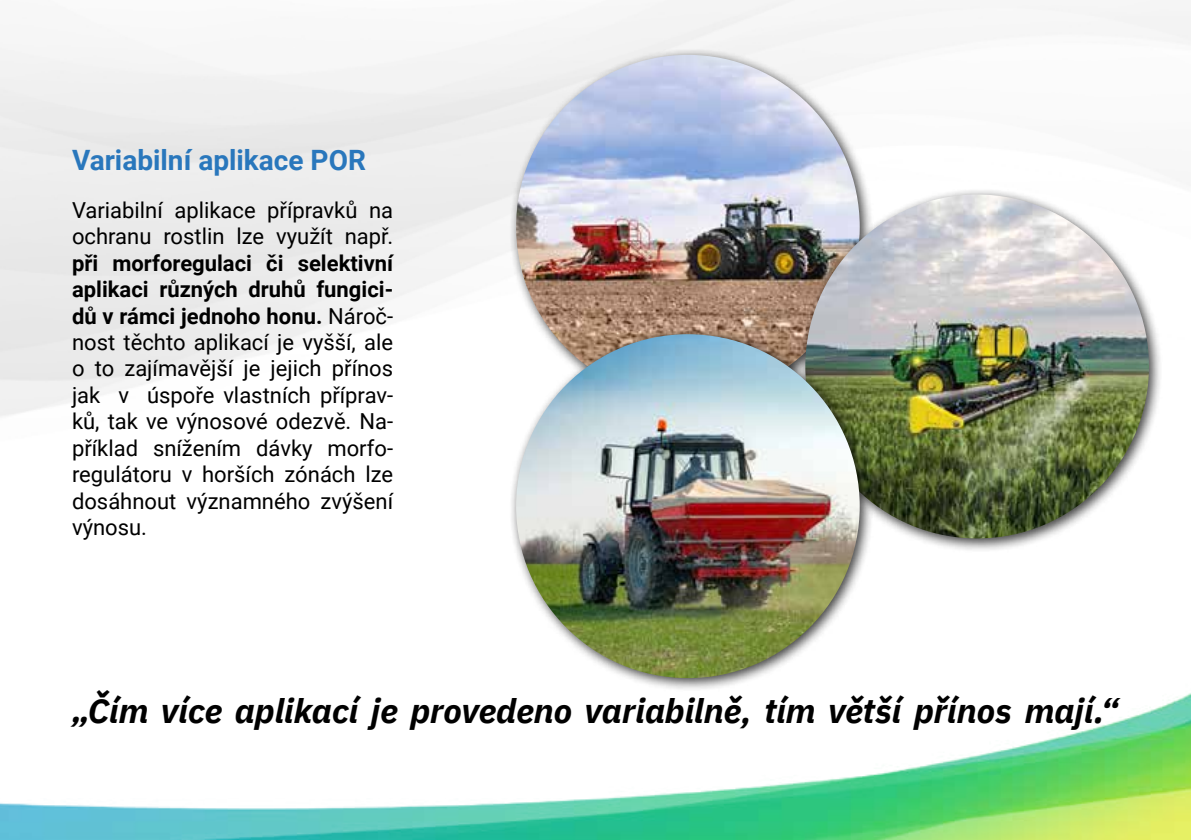
<style>
.page{position:relative;width:1191px;height:840px;background:#fff}
.page>*{position:absolute;margin:0;border:0;box-sizing:border-box;transform-origin:0 0}
.t1{font:italic 700 34px "IBM Plex Sans";color:#000}
.t2{font:700 28px "Roboto";color:#2977bc}
.t3{font:22px/26.4px "Roboto";color:#000}
.s1{font-weight:700}
</style>
<div class="page">
<div style="left:509px;top:48px;width:365px;height:355px;background:#000;opacity:.75"></div>
<img style="left:516px;top:55px;width:343px;height:272px">
<img style="left:0;top:693px;width:1191px;height:146px">
<div style="left:798px;top:187px;width:365px;height:365px;background:#000;opacity:.75"></div>
<img style="left:805px;top:194px;width:344px;height:344px;border-radius:172px">
<div style="left:509px;top:327px;width:365px;height:365px;background:#000;opacity:.75"></div>
<img style="left:516px;top:334px;width:343px;height:343px;border-radius:172px">
<p class="t2" style="left:72px;top:140px;width:295px">Variabilní aplikace POR</p>
<p class="t3" style="left:72px;top:196px;width:323px">Variabilní aplikace přípravků na ochranu rostlin lze využít např.</p>
<p class="t3" style="left:72px;top:249px;width:323px;text-align:justify"><span class="s1">při morforegulaci či selektivní aplikaci různých druhů fungici&shy;dů v rámci jednoho honu.</span> Nároč&shy;nost těchto aplikací je vyšší, ale o to zajímavější je jejich přínos jak v úspoře vlastních příprav&shy;ků, tak ve výnosové odezvě. Na&shy;příklad snížením dávky morfo&shy;regulátoru v horších zónách lze dosáhnout významného zvýšení výnosu.</p>
<h1 class="t1" style="left:72px;top:683px;width:1048px">„Čím více aplikací je provedeno variabilně, tím větší přínos mají.“</h1>
</div>
